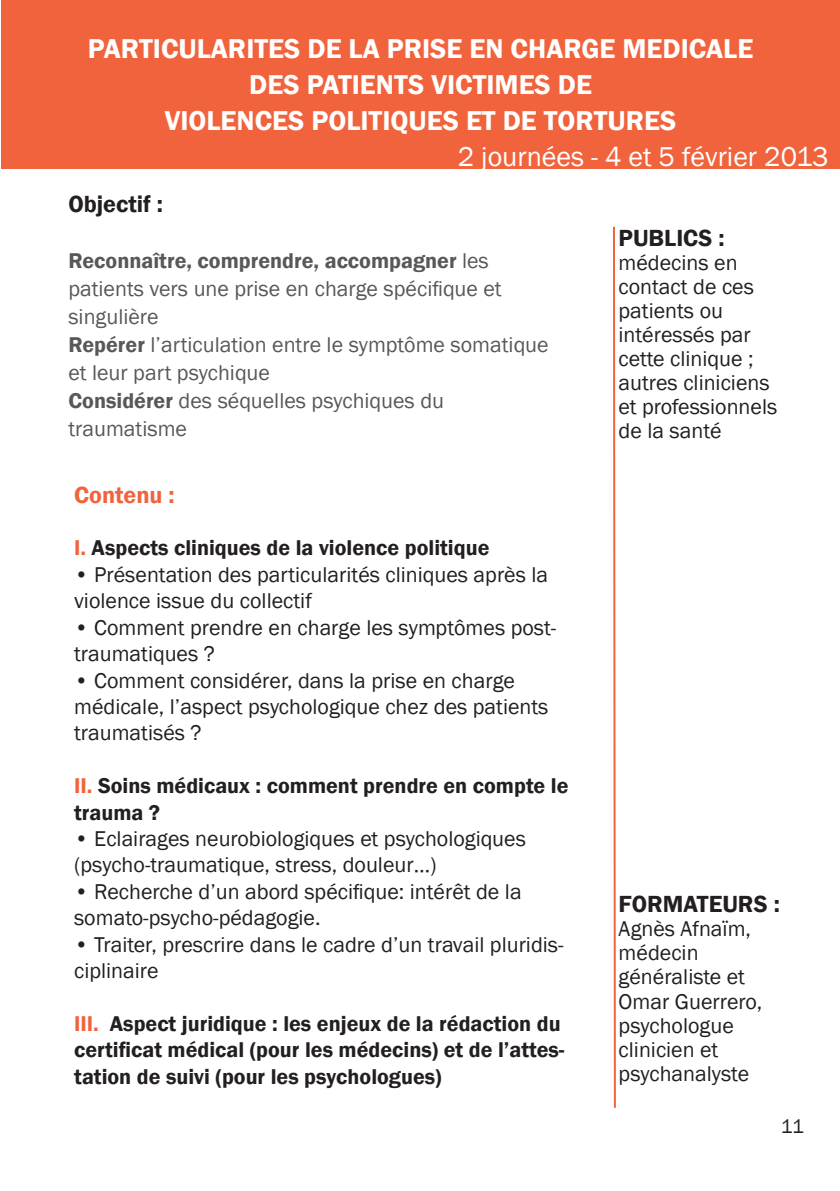
<style>
.page{position:relative;width:840px;height:1191px;background:#fff}
.page>*{position:absolute;margin:0;border:0;box-sizing:border-box;transform-origin:0 0}
.t1{font:600 28px "Franklin Gothic";color:#fff}
.t2{font:28px "Franklin Gothic";color:#fff}
.t3{font:600 24px "Franklin Gothic";color:#231f20}
.t4{font:600 24px "Franklin Gothic";color:#f1633c}
.t5{font:22px/24px "Franklin Gothic";color:#231f20}
.t6{font:600 22px/26.4px "Franklin Gothic";color:#231f20}
.t7{font:22px/28px "Franklin Gothic";color:#57585a}
.t8{font:20px "Franklin Gothic";color:#231f20}
.s1{font-weight:600}
.s2{color:#f1633c}
</style>
<div class="page">
<div style="left:1px;top:0;width:838px;height:168px;background:#f1633c"></div>
<svg style="left:613px;top:226px;width:3px;height:882px;background:#f5967c"></svg>
<p class="t1" style="left:88px;top:32px;width:666px">PARTICULARITES DE LA PRISE EN CHARGE MEDICALE</p>
<p class="t1" style="left:249px;top:68px;width:344px">DES PATIENTS VICTIMES DE</p>
<p class="t1" style="left:165px;top:104px;width:512px">VIOLENCES POLITIQUES ET DE TORTURES</p>
<p class="t2" style="left:457px;top:140px;width:372px">2 journées - 4 et 5 février 2013</p>
<p class="t3" style="left:68px;top:189px;width:96px">Objectif :</p>
<p class="t7" style="left:68px;top:247px;width:434px"><span class="s1">Reconnaître, comprendre, accompagner</span> les patients vers une prise en charge spécifique et singulière</p>
<p class="t7" style="left:68px;top:331px;width:481px"><span class="s1">Repérer</span> l’articulation entre le symptôme somatique et leur part psychique</p>
<p class="t7" style="left:68px;top:387px;width:377px"><span class="s1">Considérer</span> des séquelles psychiques du traumatisme</p>
<p class="t4" style="left:74px;top:480px;width:102px">Contenu :</p>
<p class="t6" style="left:74px;top:535px;width:416px"><span class="s2">I.</span> Aspects cliniques de la violence politique</p>
<p class="t5" style="left:74px;top:562px;width:475px;line-height:26.4px">• Présentation des particularités cliniques après la violence issue du collectif</p>
<p class="t5" style="left:74px;top:614px;width:483px;line-height:26.4px">• Comment prendre en charge les symptômes post&shy;traumatiques ?</p>
<p class="t5" style="left:74px;top:667px;width:475px;line-height:26.4px">• Comment considérer, dans la prise en charge médicale, l’aspect psychologique chez des patients traumatisés ?</p>
<p class="t6" style="left:74px;top:773px;width:495px"><span class="s2">II.</span> Soins médicaux : comment prendre en compte le trauma ?</p>
<p class="t5" style="left:74px;top:826px;width:453px;line-height:26.4px">• Eclairages neurobiologiques et psychologiques (psycho-traumatique, stress, douleur…)</p>
<p class="t5" style="left:74px;top:878px;width:449px;line-height:26.4px">• Recherche d’un abord spécifique: intérêt de la somato-psycho-pédagogie.</p>
<p class="t5" style="left:74px;top:931px;width:491px;line-height:26.4px">• Traiter, prescrire dans le cadre d’un travail pluridis&shy;ciplinaire</p>
<p class="t6" style="left:74px;top:1010px;width:491px"><span class="s2">III.</span> Aspect juridique : les enjeux de la rédaction du certificat médical (pour les médecins) et de l’attes&shy;tation de suivi (pour les psychologues)</p>
<p class="t3" style="left:618px;top:223px;width:107px">PUBLICS :</p>
<p class="t5" style="left:618px;top:251px;width:137px">médecins en contact de ces patients ou intéressés par cette clinique ;</p>
<p class="t5" style="left:618px;top:371px;width:160px">autres cliniciens et professionnels de la santé</p>
<p class="t3" style="left:618px;top:889px;width:163px">FORMATEURS :</p>
<p class="t5" style="left:618px;top:917px;width:134px">Agnès Afnaïm, médecin</p>
<p class="t5" style="left:618px;top:965px;width:145px">généraliste et<br>Omar Guerrero, psychologue</p>
<p class="t5" style="left:618px;top:1037px;width:101px">clinicien et</p>
<p class="t5" style="left:618px;top:1061px;width:132px">psychanalyste</p>
<p class="t8" style="left:780px;top:1113px;width:25px">11</p>
</div>
